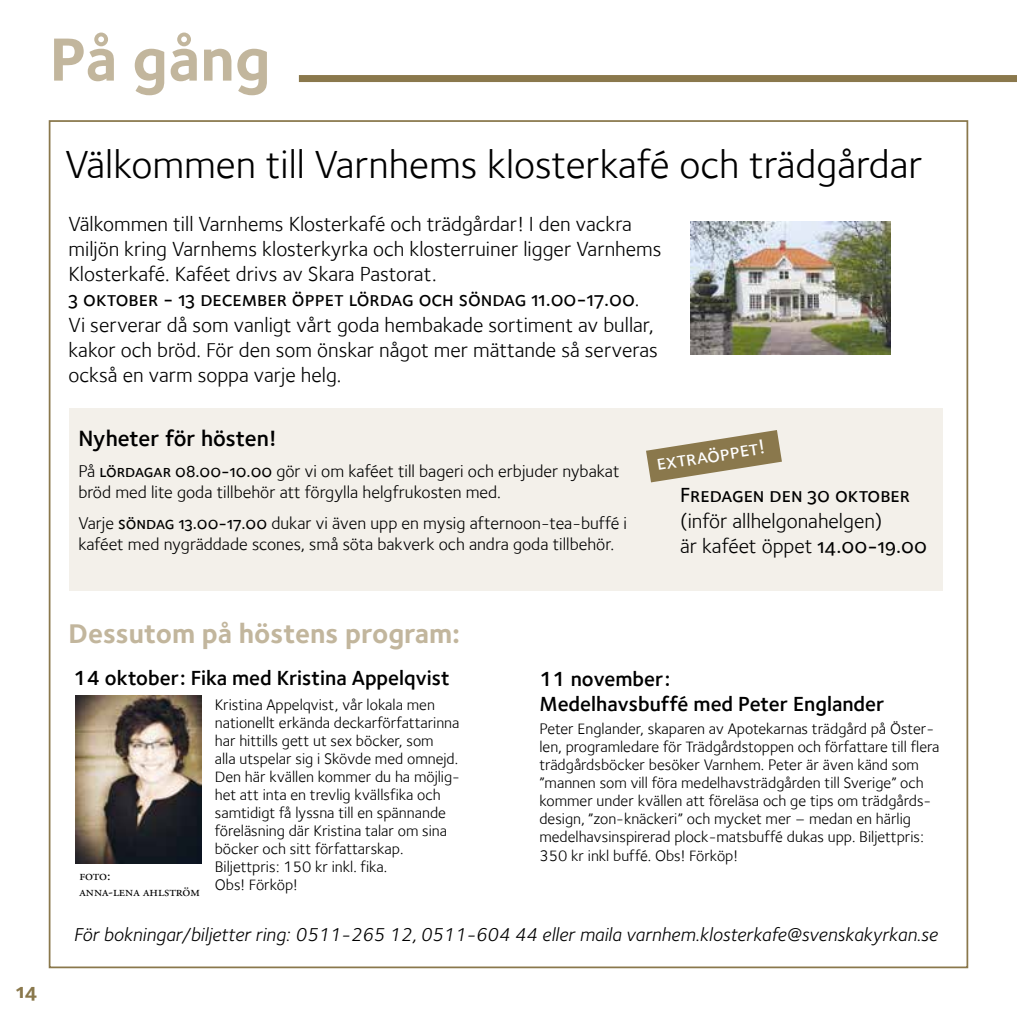
<style>
.page{position:relative;width:1017px;height:1017px;background:#fff}
.page>*{position:absolute;margin:0;border:0;box-sizing:border-box;transform-origin:0 0}
.t1{font:700 63px "Foundry Sterling";color:#c2b69d}
.t2{font:40.25px "Foundry Sterling";color:#000}
.t3{font:700 28px "Foundry Sterling";color:#c2b69d}
.t4{font:600 22.75px "Foundry Sterling";color:#000}
.t5{font:21px/25.2px "Foundry Sterling";color:#000}
.t6{font:600 21px/25.2px "Foundry Sterling";color:#000}
.t7{font:21px "Foundry Sterling Medium Expert";color:#000}
.t8{font:21px "Foundry Sterling Medium Expert";color:#fff}
.t9{font:21px "Foundry Sterling Bold Expert";color:#8a784c}
.t10{font:italic 19.25px "Foundry Sterling";color:#000}
.t11{font:17.5px/21px "Foundry Sterling";color:#000}
.t12{font:15.75px/18px "Foundry Sterling";color:#000}
.t13{font:14px/16.8px "Adobe Garamond Pro";color:#000}
.s1{font-family:"Foundry Sterling"}
.s2{font-family:"Foundry Sterling Medium Expert"}
</style>
<div class="page">
<div style="left:69px;top:408px;width:873px;height:182px;background:#f3f0ea"></div>
<div style="left:299px;top:75px;width:718px;height:7px;background:#8a784c"></div>
<img style="left:691px;top:222px;width:199px;height:133px">
<svg style="left:646px;top:430px;width:136px;height:52px"></svg>
<img style="left:75px;top:695px;width:126px;height:168px">
<h1 class="t1" style="left:50px;top:15px;width:223px">På gång</h1>
<h2 class="t2" style="left:65px;top:141px;width:859px">Välkommen till Varnhems klosterkafé och trädgårdar</h2>
<h3 class="t5" style="left:69px;top:211px;width:594px">Välkommen till Varnhems Klosterkafé och trädgårdar! I den vackra miljön kring Varnhems klosterkyrka och klosterruiner ligger Varnhems<br>Klosterkafé. Kaféet drivs av Skara Pastorat.</h3>
<h3 class="t7" style="left:69px;top:287px;width:572px">3 oktober - 13 december öppet lördag och söndag 11.00-17.00<span class="s1">.</span></h3>
<h3 class="t5" style="left:69px;top:312px;width:591px">Vi serverar då som vanligt vårt goda hembakade sortiment av bullar, kakor och bröd. För den som önskar något mer mättande så serveras också en varm soppa varje helg.</h3>
<h3 class="t4" style="left:78px;top:425px;width:200px">Nyheter för hösten!</h3>
<p class="t11" style="left:78px;top:461px;width:543px">På <span class="s2">lördagar 08.00-10.00</span> gör vi om kaféet till bageri och erbjuder nybakat bröd med lite goda tillbehör att förgylla helgfrukosten med.</p>
<p class="t11" style="left:78px;top:513px;width:550px">Varje <span class="s2">söndag 13.00-17.00</span> dukar vi även upp en mysig afternoon-tea-buffé i kaféet med nygräddade scones, små söta bakverk och andra goda tillbehör.</p>
<h3 class="t8" style="left:655px;top:451px;width:111px;rotate:-9deg">extraöppet!</h3>
<h3 class="t7" style="left:680px;top:483px;width:231px">Fredagen den 30 oktober</h3>
<h3 class="t5" style="left:680px;top:508px;width:248px">(inför allhelgonahelgen)<br>är kaféet öppet <span class="s2">14.00-19.00</span></h3>
<h3 class="t9" style="left:16px;top:976px;width:23px">14</h3>
<h3 class="t3" style="left:69px;top:614px;width:393px">Dessutom på höstens program:</h3>
<h3 class="t6" style="left:74px;top:665px;width:378px">14 oktober: Fika med Kristina Appelqvist</h3>
<p class="t13" style="left:80px;top:867px;width:122px">foto:<br>anna-lena ahlström</p>
<p class="t12" style="left:215px;top:696px;width:247px">Kristina Appelqvist, vår lokala men nationellt erkända deckarförfattarinna har hittills gett ut sex böcker, som<br>alla utspelar sig i Skövde med omnejd.<br>Den här kvällen kommer du ha möjlig&shy;het att inta en trevlig kvällsfika och samtidigt få lyssna till en spännande föreläsning där Kristina talar om sina böcker och sitt författarskap.<br>Biljettpris: 150 kr inkl. fika.<br>Obs! Förköp!</p>
<h3 class="t6" style="left:539px;top:666px;width:347px">11 november:<br>Medelhavsbuffé med Peter Englander</h3>
<p class="t12" style="left:539px;top:720px;width:402px">Peter Englander, skaparen av Apotekarnas trädgård på Öster&shy;len, programledare för Trädgårdstoppen och författare till flera trädgårdsböcker besöker Varnhem. Peter är även känd som ”mannen som vill föra medelhavsträdgården till Sverige” och kommer under kvällen att föreläsa och ge tips om trädgårds&shy;design, ”zon-knäckeri” och mycket mer – medan en härlig medelhavsinspirerad plock-matsbuffé dukas upp. Biljettpris:<br>350 kr inkl buffé. Obs! Förköp!</p>
<p class="t10" style="left:73px;top:921px;width:866px">För bokningar/biljetter ring: 0511-265 12, 0511-604 44 eller maila varnhem.klosterkafe@svenskakyrkan.se</p>
</div>
